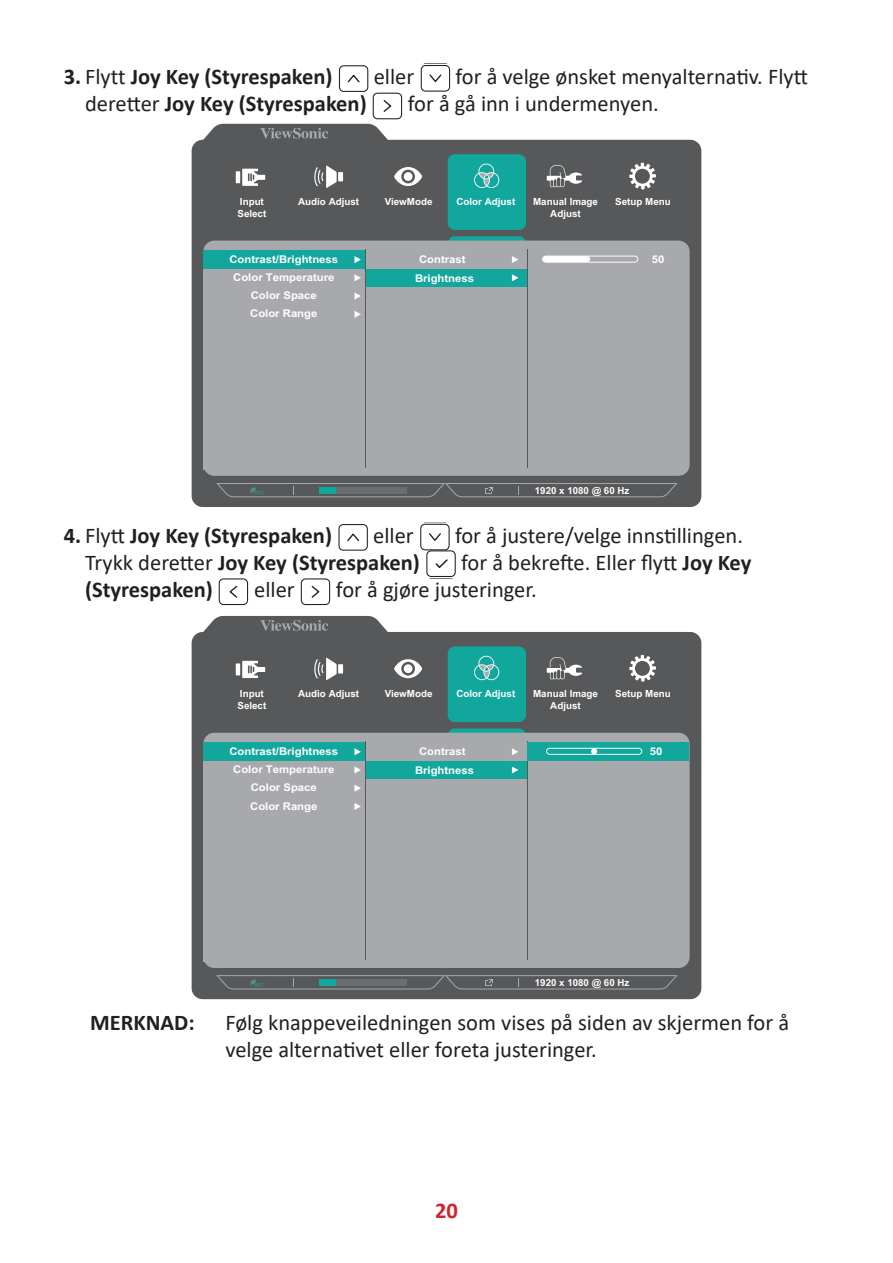
<style>
.page{position:relative;width:893px;height:1263px;background:#fff}
.page>*{position:absolute;margin:0;border:0;box-sizing:border-box;transform-origin:0 0}
.t1{font:22.5px/27px "Calibri";color:#231f20}
.t2{font:700 22.5px "Calibri";color:#231f20}
.t3{font:700 22.5px "Calibri";color:#d1232a}
.t4{font:700 10.65px/18.3px "Arial";color:#fff;text-align:center;scale:1.06 1}
.t5{font:700 9.75px/11.7px "Arial";color:#fff}
.s1{font-weight:400}
.s2{font-weight:700}
</style>
<div class="page">
<div style="left:339px;top:65px;width:29px;height:27px;border:1px solid #231f20;border-radius:4px"></div>
<svg style="left:347px;top:74px;width:13px;height:9px"></svg>
<div style="left:421px;top:65px;width:29px;height:27px;border:1px solid #231f20;border-radius:4px"></div>
<svg style="left:429px;top:74px;width:13px;height:9px"></svg>
<div style="left:373px;top:93px;width:29px;height:26px;border:1px solid #231f20;border-radius:4px"></div>
<svg style="left:383px;top:100px;width:9px;height:12px"></svg>
<div style="left:192px;top:140px;width:509px;height:367px;background:#57585a;border-radius:11px"></div>
<svg style="left:448px;top:236px;width:78px;height:5px"></svg>
<div style="left:203px;top:241px;width:487px;height:235px;background:#a8a9ad;border-radius:11px"></div>
<div style="left:448px;top:154px;width:78px;height:76px;background:#12a79d;border-radius:7px"></div>
<svg style="left:354px;top:311px;width:7px;height:7px"></svg>
<svg style="left:354px;top:292px;width:7px;height:8px"></svg>
<div style="left:366px;top:269px;width:161px;height:18px;background:#12a79d"></div>
<svg style="left:354px;top:274px;width:7px;height:7px"></svg>
<div style="left:203px;top:250px;width:162px;height:19px;background:#12a79d"></div>
<svg style="left:354px;top:256px;width:7px;height:7px"></svg>
<svg style="left:512px;top:256px;width:6px;height:7px"></svg>
<svg style="left:512px;top:274px;width:6px;height:7px"></svg>
<div style="left:203px;top:451px;width:162px;height:18px;background:#a8a9ad"></div>
<hr style="left:527px;top:249px;width:1px;height:219px;background:#57585a">
<hr style="left:365px;top:249px;width:1px;height:219px;background:#57585a">
<svg style="left:216px;top:483px;width:462px;height:14px"></svg>
<svg style="left:198px;top:124px;width:195px;height:17px"></svg>
<svg style="left:542px;top:256px;width:96px;height:7px"></svg>
<div style="left:543px;top:256px;width:47px;height:6px;background:#fff;border-radius:3px"></div>
<svg style="left:629px;top:163px;width:27px;height:26px"></svg>
<svg style="left:474px;top:164px;width:25px;height:24px"></svg>
<svg style="left:394px;top:167px;width:28px;height:19px"></svg>
<div style="left:404px;top:172px;width:8px;height:9px;background:#fff;border-radius:50%"></div>
<svg style="left:547px;top:165px;width:35px;height:22px"></svg>
<hr style="left:236px;top:171px;width:4px;height:12px;background:#fff">
<svg style="left:242px;top:169px;width:23px;height:17px"></svg>
<div style="left:338px;top:172px;width:5px;height:9px;background:#fff"></div>
<svg style="left:314px;top:165px;width:23px;height:23px"></svg>
<div style="left:338px;top:524px;width:30px;height:27px;border:1px solid #231f20;border-radius:4px"></div>
<svg style="left:347px;top:533px;width:13px;height:9px"></svg>
<div style="left:420px;top:524px;width:30px;height:26px;border:1px solid #231f20;border-radius:4px"></div>
<svg style="left:429px;top:533px;width:12px;height:8px"></svg>
<svg style="left:423px;top:522px;width:24px;height:1px"></svg>
<svg style="left:429px;top:578px;width:24px;height:1px"></svg>
<div style="left:426px;top:550px;width:30px;height:27px;border:1px solid #231f20;border-radius:4px"></div>
<svg style="left:435px;top:559px;width:13px;height:9px"></svg>
<div style="left:219px;top:578px;width:29px;height:27px;border:1px solid #231f20;border-radius:4px"></div>
<svg style="left:229px;top:585px;width:9px;height:13px"></svg>
<div style="left:301px;top:578px;width:29px;height:27px;border:1px solid #231f20;border-radius:4px"></div>
<svg style="left:311px;top:585px;width:9px;height:13px"></svg>
<div style="left:192px;top:632px;width:509px;height:367px;background:#57585a;border-radius:11px"></div>
<svg style="left:448px;top:728px;width:78px;height:5px"></svg>
<div style="left:203px;top:733px;width:487px;height:235px;background:#a8a9ad;border-radius:11px"></div>
<div style="left:448px;top:646px;width:78px;height:76px;background:#12a79d;border-radius:7px"></div>
<svg style="left:354px;top:803px;width:7px;height:7px"></svg>
<svg style="left:354px;top:785px;width:7px;height:7px"></svg>
<div style="left:366px;top:761px;width:161px;height:18px;background:#12a79d"></div>
<svg style="left:354px;top:766px;width:7px;height:7px"></svg>
<div style="left:203px;top:743px;width:162px;height:18px;background:#12a79d"></div>
<svg style="left:354px;top:748px;width:7px;height:7px"></svg>
<svg style="left:512px;top:748px;width:6px;height:7px"></svg>
<svg style="left:512px;top:766px;width:6px;height:7px"></svg>
<div style="left:203px;top:943px;width:162px;height:18px;background:#a8a9ad"></div>
<hr style="left:527px;top:741px;width:1px;height:219px;background:#57585a">
<hr style="left:365px;top:741px;width:1px;height:219px;background:#57585a">
<svg style="left:216px;top:975px;width:462px;height:14px"></svg>
<svg style="left:198px;top:616px;width:190px;height:17px"></svg>
<div style="left:528px;top:743px;width:161px;height:18px;background:#12a79d"></div>
<svg style="left:546px;top:748px;width:96px;height:7px"></svg>
<svg style="left:629px;top:655px;width:27px;height:26px"></svg>
<svg style="left:474px;top:656px;width:25px;height:24px"></svg>
<svg style="left:394px;top:659px;width:28px;height:19px"></svg>
<div style="left:404px;top:664px;width:8px;height:9px;background:#fff;border-radius:50%"></div>
<svg style="left:547px;top:657px;width:35px;height:22px"></svg>
<hr style="left:236px;top:663px;width:4px;height:12px;background:#fff">
<svg style="left:242px;top:661px;width:23px;height:17px"></svg>
<div style="left:338px;top:664px;width:5px;height:9px;background:#fff"></div>
<svg style="left:314px;top:657px;width:23px;height:23px"></svg>
<p class="t2" style="left:64px;top:60px;width:270px">3. <span class="s1">Flytt</span> Joy Key (Styrespaken)</p>
<p class="t1" style="left:374px;top:62px;width:42px">eller</p>
<p class="t1" style="left:456px;top:62px;width:354px">for å velge ønsket menyalternativ. Flytt</p>
<p class="t2" style="left:85px;top:87px;width:283px"><span class="s1">deretter</span> Joy Key (Styrespaken)</p>
<p class="t1" style="left:408px;top:89px;width:252px">for å gå inn i undermenyen.</p>
<p class="t5" style="left:237px;top:196px;width:30px">Input<br>Select</p>
<p class="t5" style="left:298px;top:196px;width:63px">Audio Adjust</p>
<p class="t4" style="left:229px;top:250px;width:104px">Contrast/Brightness<br>Color Temperature<br>Color Space<br>Color Range</p>
<p class="t5" style="left:385px;top:196px;width:49px">ViewMode</p>
<p class="t5" style="left:456px;top:196px;width:60px">Color Adjust</p>
<p class="t5" style="left:533px;top:196px;width:66px">Manual Image</p>
<p class="t5" style="left:615px;top:196px;width:57px">Setup Menu</p>
<p class="t5" style="left:550px;top:207px;width:32px">Adjust</p>
<p class="t4" style="left:415px;top:250px;width:57px;line-height:19.2px">Contrast<br>Brightness</p>
<p class="t4" style="left:652px;top:250px;width:13px">50</p>
<p class="t5" style="left:535px;top:485px;width:96px">1920 x 1080 @ 60 Hz</p>
<p class="t2" style="left:64px;top:519px;width:270px">4. <span class="s1">Flytt</span> Joy Key (Styrespaken)</p>
<p class="t1" style="left:373px;top:521px;width:42px">eller</p>
<p class="t1" style="left:455px;top:521px;width:290px">for å justere/velge innstillingen.</p>
<p class="t2" style="left:85px;top:546px;width:336px"><span class="s1">Trykk deretter</span> Joy Key (Styrespaken)</p>
<p class="t1" style="left:461px;top:548px;width:292px">for å bekrefte. Eller flytt <span class="s2">Joy Key</span></p>
<p class="t2" style="left:85px;top:573px;width:129px">(Styrespaken)</p>
<p class="t1" style="left:254px;top:575px;width:42px">eller</p>
<p class="t1" style="left:336px;top:575px;width:202px">for å gjøre justeringer.</p>
<p class="t5" style="left:237px;top:688px;width:30px">Input<br>Select</p>
<p class="t5" style="left:298px;top:688px;width:63px">Audio Adjust</p>
<p class="t4" style="left:229px;top:742px;width:104px">Contrast/Brightness<br>Color Temperature<br>Color Space<br>Color Range</p>
<p class="t5" style="left:385px;top:688px;width:49px">ViewMode</p>
<p class="t5" style="left:456px;top:688px;width:60px">Color Adjust</p>
<p class="t5" style="left:533px;top:688px;width:66px">Manual Image</p>
<p class="t5" style="left:615px;top:688px;width:57px">Setup Menu</p>
<p class="t5" style="left:550px;top:699px;width:32px">Adjust</p>
<p class="t4" style="left:415px;top:742px;width:57px;line-height:19.2px">Contrast<br>Brightness</p>
<p class="t4" style="left:650px;top:742px;width:13px">50</p>
<p class="t5" style="left:535px;top:977px;width:96px">1920 x 1080 @ 60 Hz</p>
<p class="t2" style="left:90px;top:1007px;width:106px">MERKNAD:</p>
<p class="t1" style="left:225px;top:1009px;width:565px">Følg knappeveiledningen som vises på siden av skjermen for å velge alternativet eller foreta justeringer.</p>
<p class="t3" style="left:435px;top:1194px;width:24px">20</p>
</div>
